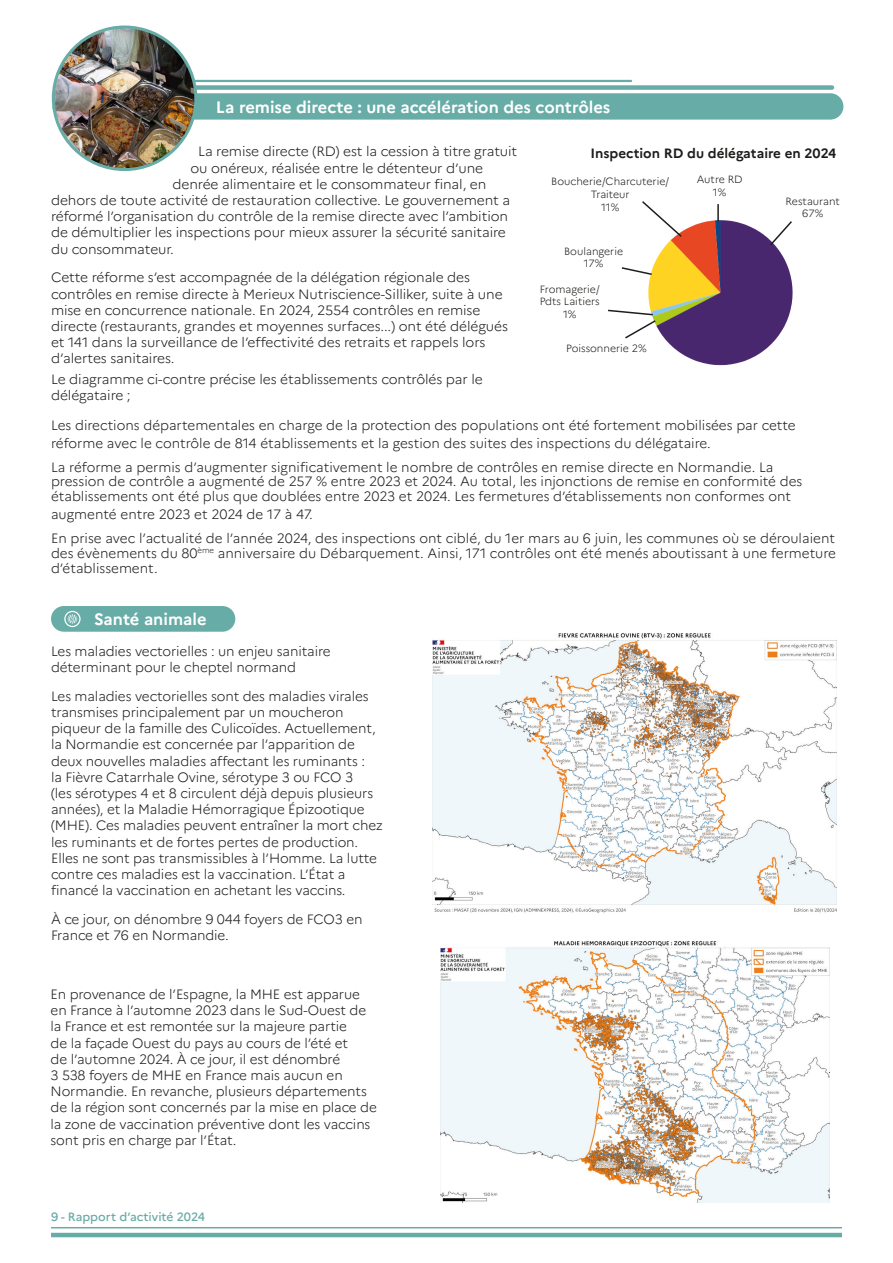
<style>
.page{position:relative;width:893px;height:1263px;background:#fff}
.page>*{position:absolute;margin:0;border:0;box-sizing:border-box;transform-origin:0 0}
.t1{font:700 16.5px "Marianne";color:#fff}
.t2{font:300 13.5px/16.2px "Marianne";letter-spacing:-.01em;color:#1d1d1b}
.t3{font:700 13.5px "Marianne";color:#1d1d1b}
.t4{font:500 12px "Marianne";color:#67aca7}
.t5{font:300 10.5px/12.6px "Marianne";color:#1d1d1b;text-align:center}
</style>
<div class="page">
<div style="left:51px;top:606px;width:184px;height:26px;background:#67aca7;border-radius:13px"></div>
<hr style="left:51px;top:1233px;width:791px;height:4px;background:#67aca7">
<hr style="left:51px;top:1227px;width:791px;height:1px;background:#67aca7">
<img style="left:433px;top:633px;width:404px;height:280px">
<img style="left:440px;top:941px;width:390px;height:261px">
<div style="left:158px;top:85px;width:676px;height:5px;background:#67aca7;border-radius:2px"></div>
<div style="left:53px;top:93px;width:790px;height:27px;background:#67aca7;border-radius:13px"></div>
<hr style="left:177px;top:80px;width:455px;height:2px;background:#67aca7">
<img style="left:53px;top:27px;width:143px;height:143px;border-radius:71px">
<div style="left:52px;top:26px;width:145px;height:145px;border:3px solid #67aca7;border-radius:50%"></div>
<svg style="left:64px;top:611px;width:17px;height:16px"></svg>
<img style="left:648px;top:220px;width:145px;height:146px">
<svg style="left:768px;top:220px;width:25px;height:27px"></svg>
<svg style="left:717px;top:204px;width:2px;height:17px"></svg>
<svg style="left:642px;top:201px;width:41px;height:37px"></svg>
<svg style="left:621px;top:266px;width:32px;height:10px"></svg>
<svg style="left:608px;top:309px;width:49px;height:31px"></svg>
<p class="t1" style="left:216px;top:94px;width:396px">La remise directe : une accélération des contrôles</p>
<p class="t2" style="left:198px;top:142px;width:321px">La remise directe (RD) est la cession à titre gratuit</p>
<p class="t2" style="left:191px;top:159px;width:294px">ou onéreux, réalisée entre le détenteur d’une</p>
<p class="t2" style="left:173px;top:175px;width:315px">denrée alimentaire et le consommateur final, en</p>
<p class="t2" style="left:51px;top:191px;width:461px">dehors de toute activité de restauration collective. Le gouvernement a</p>
<p class="t2" style="left:51px;top:207px;width:459px">réformé l’organisation du contrôle de la remise directe avec l’ambition</p>
<p class="t2" style="left:51px;top:223px;width:456px">de démultiplier les inspections pour mieux assurer la sécurité sanitaire</p>
<p class="t2" style="left:51px;top:240px;width:124px">du consommateur.</p>
<p class="t2" style="left:51px;top:268px;width:458px">Cette réforme s’est accompagnée de la délégation régionale des contrôles en remise directe à Merieux Nutriscience-Silliker, suite à une mise en concurrence nationale. En 2024, 2554 contrôles en remise directe (restaurants, grandes et moyennes surfaces...) ont été délégués et 141 dans la surveillance de l’effectivité des retraits et rappels lors d’alertes sanitaires.</p>
<p class="t2" style="left:51px;top:370px;width:433px">Le diagramme ci-contre précise les établissements contrôlés par le délégataire ;</p>
<p class="t2" style="left:51px;top:415px;width:746px;line-height:18.1px">Les directions départementales en charge de la protection des populations ont été fortement mobilisées par cette réforme avec le contrôle de 814 établissements et la gestion des suites des inspections du délégataire.</p>
<p class="t2" style="left:51px;top:458px;width:753px;line-height:14.9px">La réforme a permis d’augmenter significativement le nombre de contrôles en remise directe en Normandie. La pression de contrôle a augmenté de 257 % entre 2023 et 2024. Au total, les injonctions de remise en conformité des établissements ont été plus que doublées entre 2023 et 2024. Les fermetures d’établissements non conformes ont</p>
<p class="t2" style="left:51px;top:505px;width:263px">augmenté entre 2023 et 2024 de 17 à 47.</p>
<p class="t2" style="left:51px;top:530px;width:787px;line-height:14.9px;text-align:justify">En prise avec l’actualité de l’année 2024, des inspections ont ciblé, du 1er mars au 6 juin, les communes où se déroulaient des évènements du 80<sup>ème</sup> anniversaire du Débarquement. Ainsi, 171 contrôles ont été menés aboutissant à une fermeture d’établissement.</p>
<p class="t3" style="left:590px;top:143px;width:247px">Inspection RD du délégataire en 2024</p>
<p class="t5" style="left:697px;top:172px;width:47px">Autre RD</p>
<p class="t5" style="left:713px;top:185px;width:15px">1%</p>
<p class="t5" style="left:551px;top:175px;width:119px">Boucherie/Charcuterie/<br>Traiteur</p>
<p class="t5" style="left:601px;top:200px;width:20px">11%</p>
<p class="t5" style="left:785px;top:194px;width:56px">Restaurant</p>
<p class="t5" style="left:802px;top:206px;width:23px">67%</p>
<p class="t5" style="left:564px;top:244px;width:60px">Boulangerie</p>
<p class="t5" style="left:584px;top:256px;width:21px">17%</p>
<p class="t5" style="left:540px;top:282px;width:61px">Fromagerie/</p>
<p class="t5" style="left:540px;top:294px;width:62px">Pdts Laitiers</p>
<p class="t5" style="left:563px;top:307px;width:15px">1%</p>
<p class="t5" style="left:566px;top:341px;width:82px">Poissonnerie 2%</p>
<p class="t1" style="left:94px;top:606px;width:114px">Santé animale</p>
<p class="t2" style="left:51px;top:642px;width:281px">Les maladies vectorielles : un enjeu sanitaire déterminant pour le cheptel normand</p>
<p class="t2" style="left:51px;top:687px;width:333px">Les maladies vectorielles sont des maladies virales transmises principalement par un moucheron piqueur de la famille des Culicoïdes. Actuellement, la Normandie est concernée par l’apparition de deux nouvelles maladies affectant les ruminants :<br>la Fièvre Catarrhale Ovine, sérotype 3 ou FCO 3<br>(les sérotypes 4 et 8 circulent déjà depuis plusieurs années), et la Maladie Hémorragique Épizootique (MHE). Ces maladies peuvent entraîner la mort chez les ruminants et de fortes pertes de production.<br>Elles ne sont pas transmissibles à l’Homme. La lutte contre ces maladies est la vaccination. L’État a financé la vaccination en achetant les vaccins.</p>
<p class="t2" style="left:51px;top:910px;width:313px">À ce jour, on dénombre 9 044 foyers de FCO3 en<br>France et 76 en Normandie.</p>
<p class="t2" style="left:51px;top:985px;width:328px">En provenance de l’Espagne, la MHE est apparue en France à l’automne 2023 dans le Sud-Ouest de la France et est remontée sur la majeure partie<br>de la façade Ouest du pays au cours de l’été et<br>de l’automne 2024. À ce jour, il est dénombré<br>3 538 foyers de MHE en France mais aucun en Normandie. En revanche, plusieurs départements de la région sont concernés par la mise en place de la zone de vaccination préventive dont les vaccins sont pris en charge par l’État.</p>
<p class="t4" style="left:51px;top:1207px;width:155px">9 - Rapport d’activité 2024</p>
</div>
